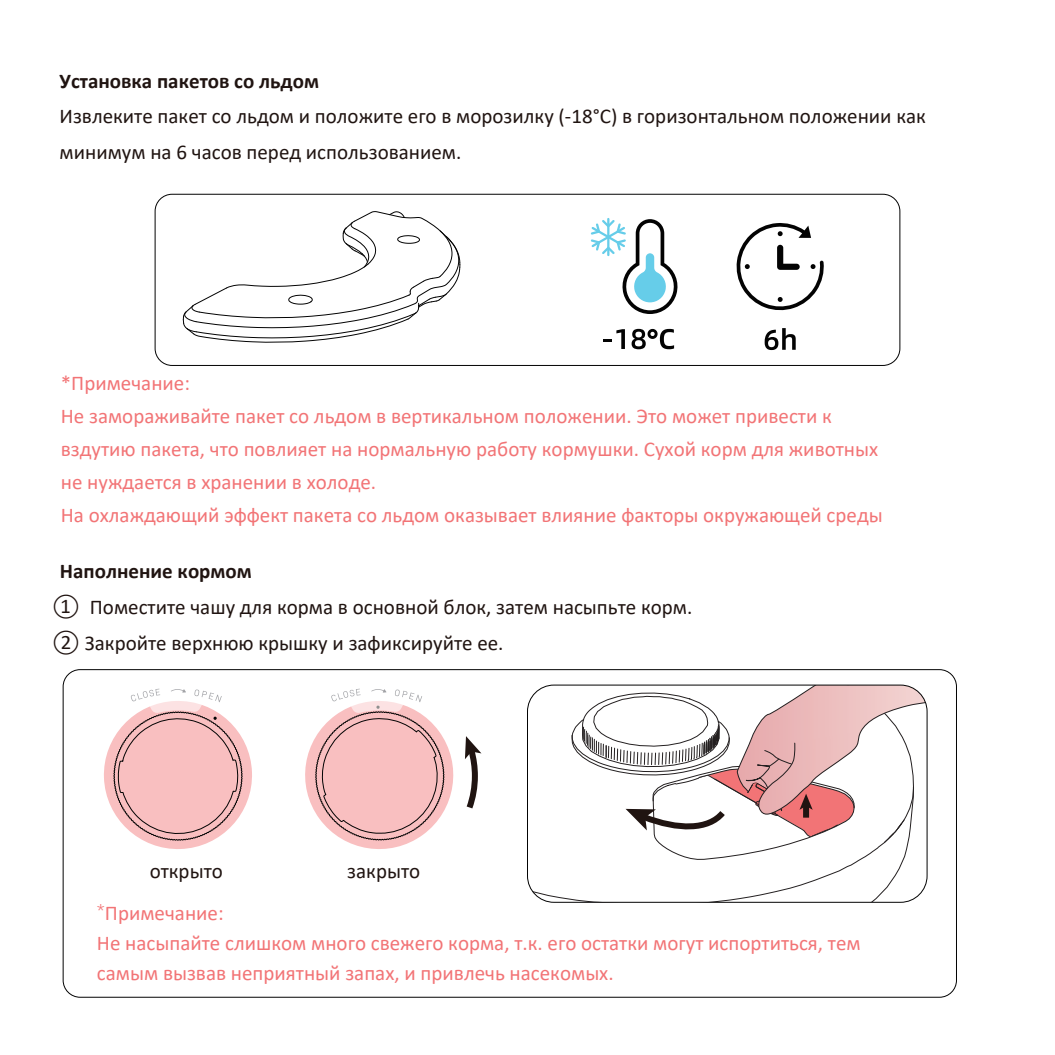
<style>
.page{position:relative;width:1055px;height:1055px;background:#fff}
.page>*{position:absolute;margin:0;border:0;box-sizing:border-box;transform-origin:0 0}
.t1{font:21px/32.7px "Calibri";color:#f27476}
.t2{font:21px/36px "Calibri";color:#201411}
.t3{font:700 21px "Calibri";color:#201411}
.s1{font-family:"Alibaba Pu Hui Ti";font-weight:300}
</style>
<div class="page">
<svg style="left:736px;top:223px;width:88px;height:88px"></svg>
<svg style="left:764px;top:328px;width:31px;height:22px"></svg>
<svg style="left:603px;top:329px;width:22px;height:20px"></svg>
<svg style="left:631px;top:329px;width:43px;height:20px"></svg>
<svg style="left:590px;top:218px;width:88px;height:96px"></svg>
<hr style="left:607px;top:219px;width:2px;height:36px;background:#66cde9">
<svg style="left:183px;top:211px;width:277px;height:132px"></svg>
<div style="left:155px;top:194px;width:745px;height:172px;border:1px solid #030303;border-radius:17px"></div>
<svg style="left:527px;top:686px;width:387px;height:216px"></svg>
<svg style="left:560px;top:685px;width:367px;height:174px"></svg>
<svg style="left:104px;top:688px;width:148px;height:161px"></svg>
<svg style="left:305px;top:688px;width:176px;height:161px"></svg>
<p class="t3" style="left:60px;top:66px;width:261px">Установка пакетов со льдом</p>
<p class="t2" style="left:60px;top:98px;width:867px;line-height:35.1px">Извлеките пакет со льдом и положите его в морозилку (-18°С) в горизонтальном положении как минимум на 6 часов перед использованием.</p>
<p class="t1" style="left:61px;top:366px;width:823px">*Примечание:<br>Не замораживайте пакет со льдом в вертикальном положении. Это может привести к вздутию пакета, что повлияет на нормальную работу кормушки. Сухой корм для животных не нуждается в хранении в холоде.<br>На охлаждающий эффект пакета со льдом оказывает влияние факторы окружающей среды</p>
<p class="t3" style="left:60px;top:556px;width:193px">Наполнение кормом</p>
<p class="t2" style="left:52px;top:588px;width:642px">① Поместите чашу для корма в основной блок, затем насыпьте корм.<br>② Закройте верхнюю крышку и зафиксируйте ее.</p>
<p class="t2" style="left:150px;top:852px;width:75px">открыто</p>
<p class="t2" style="left:347px;top:852px;width:74px">закрыто</p>
<p class="t1" style="left:97px;top:897px;width:765px;line-height:30px"><span class="s1">*</span>Примечание:<br>Не насыпайте слишком много свежего корма, т.к. его остатки могут испортиться, тем самым вызвав неприятный запах, и привлечь насекомых.</p>
</div>
